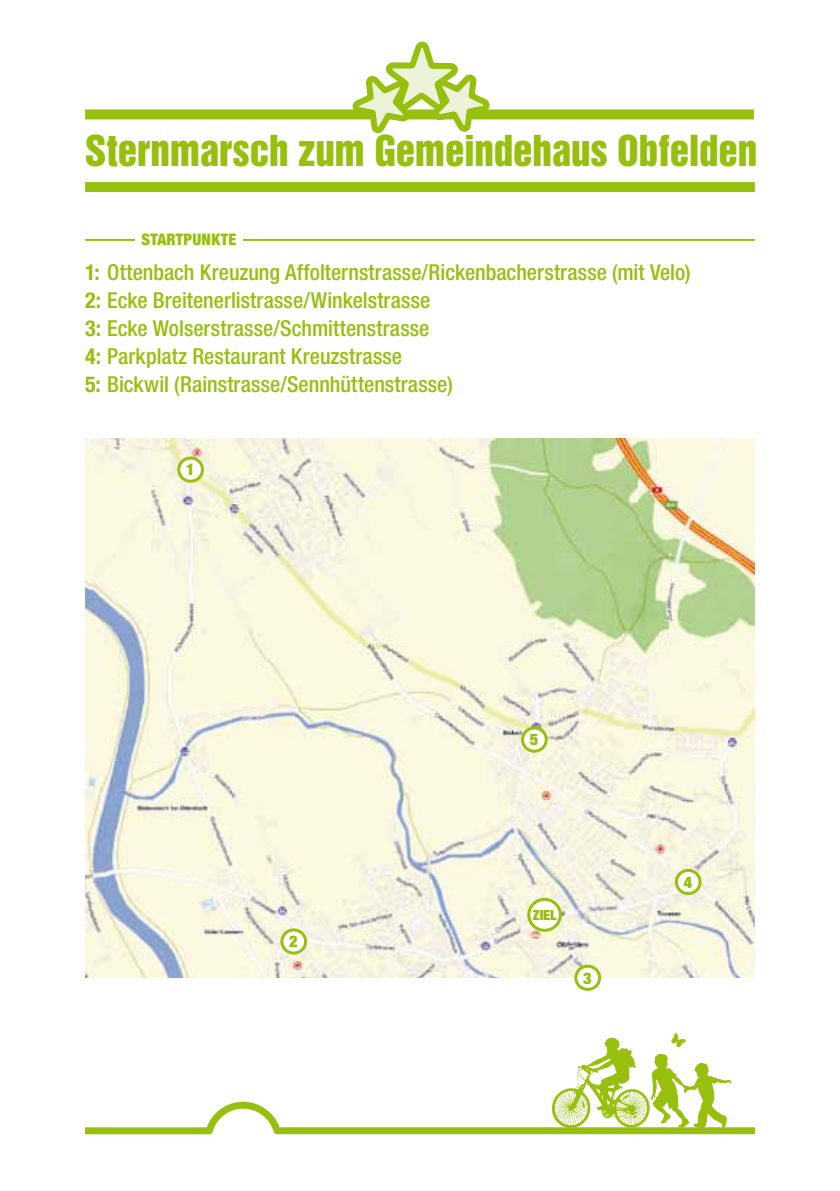
<style>
.page{position:relative;width:840px;height:1191px;background:#fff}
.page>*{position:absolute;margin:0;border:0;box-sizing:border-box;transform-origin:0 0}
.t1{font:39px "Helvetica Inserat LT";letter-spacing:-.005em;color:#97bf0d}
.t2{font:500 condensed 22px/28px "Helvetica Neue LT";color:#97bf0d}
.t3{font:900 condensed 16px "Helvetica Neue LT";letter-spacing:.02em;color:#97bf0d}
.t4{font:900 expanded 16px "Helvetica Neue LT";color:#97bf0d}
.t5{font:900 expanded 14px "Helvetica Neue LT";color:#97bf0d}
.s1{font-weight:700}
</style>
<div class="page">
<div style="left:85px;top:109px;width:668px;height:10px;background:#97bf0d"></div>
<div style="left:85px;top:182px;width:669px;height:10px;background:#97bf0d"></div>
<hr style="left:85px;top:239px;width:669px;height:2px;background:#97bf0d">
<div style="left:135px;top:232px;width:108px;height:13px;background:#fff"></div>
<img style="left:85px;top:438px;width:669px;height:539px">
<svg style="left:179px;top:458px;width:23px;height:23px"></svg>
<div style="left:177px;top:456px;width:27px;height:27px;border:3px solid #97bf0d;border-radius:50%"></div>
<div style="left:282px;top:930px;width:23px;height:23px;background:#fff;border-radius:50%"></div>
<div style="left:280px;top:928px;width:27px;height:26px;border:3px solid #97bf0d;border-radius:50%"></div>
<div style="left:575px;top:966px;width:24px;height:23px;background:#fff;border-radius:50%"></div>
<div style="left:574px;top:964px;width:26px;height:27px;border:3px solid #97bf0d;border-radius:50%"></div>
<div style="left:528px;top:899px;width:32px;height:31px;background:#fff;border-radius:50%"></div>
<div style="left:527px;top:898px;width:34px;height:33px;border:3px solid #97bf0d;border-radius:50%"></div>
<div style="left:676px;top:870px;width:23px;height:23px;background:#fff;border-radius:50%"></div>
<div style="left:674px;top:869px;width:27px;height:26px;border:3px solid #97bf0d;border-radius:50%"></div>
<svg style="left:522px;top:728px;width:24px;height:23px"></svg>
<div style="left:520px;top:726px;width:27px;height:26px;border:3px solid #97bf0d;border-radius:50%"></div>
<svg style="left:85px;top:1032px;width:669px;height:102px"></svg>
<svg style="left:347px;top:41px;width:147px;height:93px"></svg>
<h1 class="t1" style="left:85px;top:127px;width:673px">Sternmarsch zum Gemeindehaus Obfelden</h1>
<p class="t3" style="left:141px;top:230px;width:96px">STARTPUNKTE</p>
<p class="t2" style="left:85px;top:258px;width:606px"><span class="s1">1:</span> Ottenbach Kreuzung Affolternstrasse/Rickenbacherstrasse (mit Velo)<br><span class="s1">2:</span> Ecke Breitenerlistrasse/Winkelstrasse<br><span class="s1">3:</span> Ecke Wolserstrasse/Schmittenstrasse<br><span class="s1">4:</span> Parkplatz Restaurant Kreuzstrasse<br><span class="s1">5:</span> Bickwil (Rainstrasse/Sennhüttenstrasse)</p>
<p class="t4" style="left:186px;top:459px;width:10px">1</p>
<p class="t4" style="left:289px;top:931px;width:10px">2</p>
<p class="t4" style="left:529px;top:729px;width:10px">5</p>
<p class="t5" style="left:532px;top:906px;width:25px">ZIEL</p>
<p class="t4" style="left:583px;top:967px;width:10px">3</p>
<p class="t4" style="left:683px;top:871px;width:10px">4</p>
</div>
